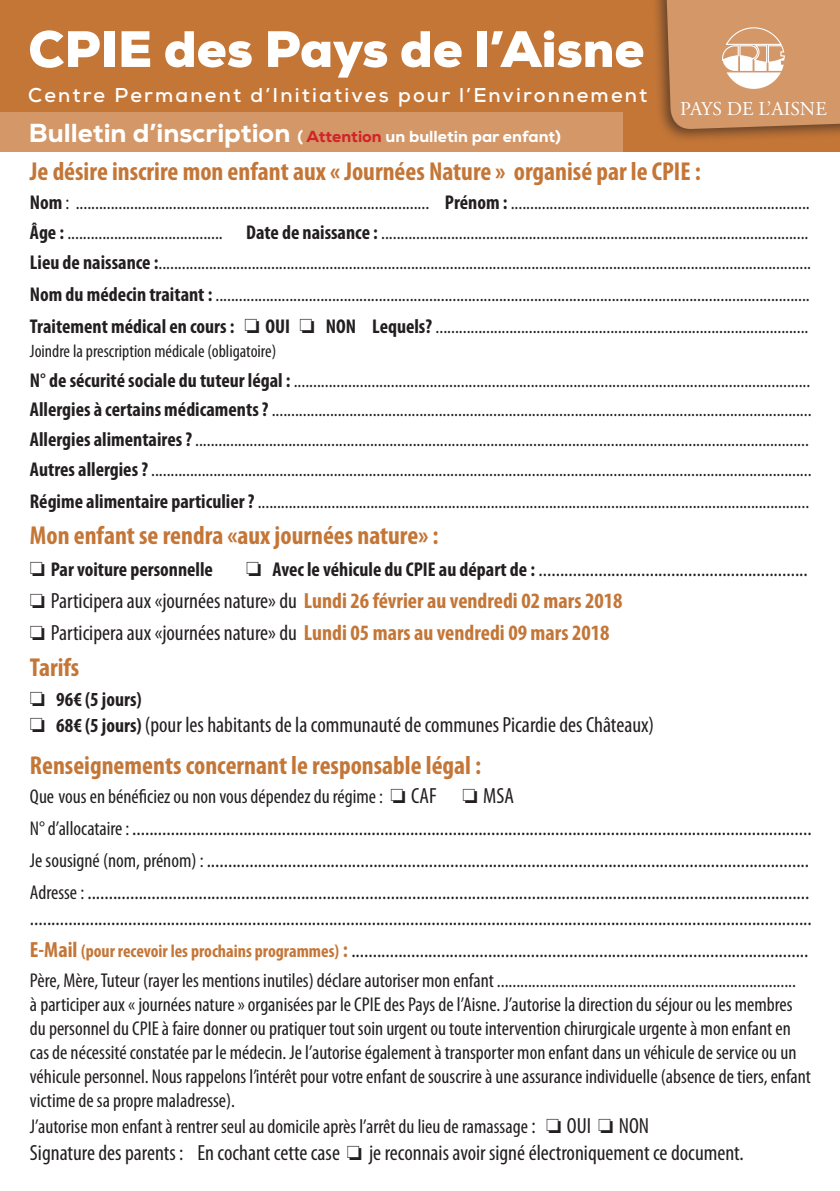
<style>
.page{position:relative;width:840px;height:1191px;background:#fff}
.page>*{position:absolute;margin:0;border:0;box-sizing:border-box;transform-origin:0 0}
.t1{font:900 51px "Nexa";color:#fff}
.t2{font:700 condensed 26px "Myriad Pro";color:#c47637}
.t3{font:800 26px "Nexa";color:#fff}
.t4{font:condensed 22px "Myriad Pro";color:#231f20}
.t5{font:700 condensed 22px "Myriad Pro";color:#c47637}
.t6{font:condensed 20px/24px "Myriad Pro";color:#231f20}
.t7{font:700 20px "Nexa";letter-spacing:.11em;color:#fff}
.t8{font:700 condensed 20px "Myriad Pro";color:#231f20}
.t9{font:19.6px "Adobe Garamond Pro";color:#fff}
.t10{font:condensed 18px "Myriad Pro";color:#231f20}
.s1{font-size:16px}
.s2{font-size:16px;color:#d1232a}
.s3{font-weight:700}
.s4{font-weight:700;font-size:20px}
.s5{color:#231f20}
.s6{font-weight:400;color:#231f20}
.s7{font-weight:700;color:#c47637}
.s8{font-size:22px}
.s9{font-size:20px}
.s10{font-weight:700;font-size:18px;color:#c47637}
</style>
<div class="page">
<div style="left:0;top:0;width:839px;height:151px;background:#c47637"></div>
<div style="left:650px;top:0;width:189px;height:143px;background:#231f20;opacity:.6"></div>
<svg style="left:665px;top:0;width:174px;height:130px;background:#d29a6f"></svg>
<div style="left:0;top:112px;width:622px;height:39px;background:#d39768"></div>
<p class="t1" style="left:28px;top:16px;width:617px">CPIE des Pays de l’Aisne</p>
<p class="t7" style="left:28px;top:83px;width:620px">Centre Permanent d’Initiatives pour l’Environnement</p>
<p class="t3" style="left:29px;top:117px;width:533px">Bulletin d’inscription <span class="s1">(</span> <span class="s2">Attention</span> <span class="s1">un bulletin par enfant)</span></p>
<p class="t9" style="left:679px;top:97px;width:148px">PAYS DE L’AISNE</p>
<p class="t2" style="left:30px;top:155px;width:672px">Je désire inscrire mon enfant aux « Journées Nature » organisé par le CPIE :</p>
<p class="t6" style="left:30px;top:190px;width:781px"><span class="s3">Nom</span> : ........................................................................................... <span class="s3">Prénom :</span> .............................................................................</p>
<p class="t6" style="left:30px;top:220px;width:779px"><span class="s3">Âge :</span> ........................................ <span class="s3">Date de naissance :</span> ..............................................................................................................</p>
<p class="t6" style="left:30px;top:250px;width:782px"><span class="s3">Lieu de naissance :</span>........................................................................................................................................................................</p>
<p class="t6" style="left:30px;top:282px;width:781px"><span class="s3">Nom du médecin traitant :</span> .........................................................................................................................................................</p>
<p class="t6" style="left:30px;top:314px;width:779px"><span class="s3">Traitement médical en cours :</span> ❏ <span class="s3">OUI</span> ❏ <span class="s3">NON Lequels?</span> ................................................................................................</p>
<p class="t10" style="left:30px;top:340px;width:248px">Joindre la prescription médicale (obligatoire)</p>
<p class="t6" style="left:30px;top:368px;width:781px"><span class="s3">N° de sécurité sociale du tuteur légal :</span> .....................................................................................................................................</p>
<p class="t6" style="left:30px;top:397px;width:782px"><span class="s3">Allergies à certains médicaments ?</span> ...........................................................................................................................................</p>
<p class="t6" style="left:30px;top:427px;width:780px"><span class="s3">Allergies alimentaires ?</span> ..............................................................................................................................................................</p>
<p class="t6" style="left:30px;top:457px;width:782px"><span class="s3">Autres allergies ?</span> ..........................................................................................................................................................................</p>
<p class="t6" style="left:30px;top:489px;width:780px"><span class="s3">Régime alimentaire particulier ?</span> ..............................................................................................................................................</p>
<p class="t2" style="left:30px;top:519px;width:410px">Mon enfant se rendra «aux journées nature» :</p>
<p class="t8" style="left:30px;top:556px;width:184px">❏ Par voiture personnelle</p>
<p class="t4" style="left:246px;top:555px;width:563px">❏ <span class="s4">Avec le véhicule du CPIE au départ de :</span> ...............................................................</p>
<p class="t5" style="left:30px;top:587px;width:593px"><span class="s5">❏</span> <span class="s6">Participera aux «journées nature» du</span> Lundi 26 février au vendredi 02 mars 2018</p>
<p class="t4" style="left:30px;top:619px;width:580px">❏ Participera aux «journées nature» du <span class="s7">Lundi 05 mars au vendredi 09 mars 2018</span></p>
<p class="t2" style="left:30px;top:651px;width:51px">Tarifs</p>
<p class="t8" style="left:30px;top:686px;width:113px">❏ 96€ (5 jours)</p>
<p class="t4" style="left:30px;top:711px;width:625px">❏ <span class="s4">68€ (5 jours)</span> (pour les habitants de la communauté de communes Picardie des Châteaux)</p>
<p class="t2" style="left:30px;top:749px;width:452px">Renseignements concernant le responsable légal :</p>
<p class="t6" style="left:30px;top:783px;width:485px">Que vous en bénéficiez ou non vous dépendez du régime : ❏ <span class="s8">CAF</span> ❏ <span class="s8">MSA</span></p>
<p class="t4" style="left:30px;top:814px;width:782px"><span class="s9">N° d’allocataire :</span> ...............................................................................................................................................................</p>
<p class="t4" style="left:30px;top:846px;width:780px"><span class="s9">Je sousigné (nom, prénom) :</span> .............................................................................................................................................</p>
<p class="t4" style="left:30px;top:878px;width:780px"><span class="s9">Adresse :</span> .........................................................................................................................................................................</p>
<p class="t4" style="left:30px;top:904px;width:783px">.......................................................................................................................................................................................</p>
<p class="t4" style="left:30px;top:936px;width:779px"><span class="s7">E-Mail</span> <span class="s10">(pour recevoir les prochains programmes)</span> <span class="s7">:</span> ...........................................................................................................</p>
<p class="t6" style="left:30px;top:968px;width:782px">Père, Mère, Tuteur (rayer les mentions inutiles) déclare autoriser mon enfant .............................................................................<br>à participer aux « journées nature » organisées par le CPIE des Pays de l’Aisne. J’autorise la direction du séjour ou les membres du personnel du CPIE à faire donner ou pratiquer tout soin urgent ou toute intervention chirurgicale urgente à mon enfant en cas de nécessité constatée par le médecin. Je l’autorise également à transporter mon enfant dans un véhicule de service ou un véhicule personnel. Nous rappelons l’intérêt pour votre enfant de souscrire à une assurance individuelle (absence de tiers, enfant victime de sa propre maladresse).</p>
<p class="t6" style="left:30px;top:1114px;width:620px">J’autorise mon enfant à rentrer seul au domicile après l’arrêt du lieu de ramassage <span class="s8">:</span> ❏ <span class="s8">OUI</span> ❏ <span class="s8">NON</span></p>
<p class="t4" style="left:30px;top:1139px;width:715px">Signature des parents : En cochant cette case ❏ je reconnais avoir signé électroniquement ce document.</p>
</div>
